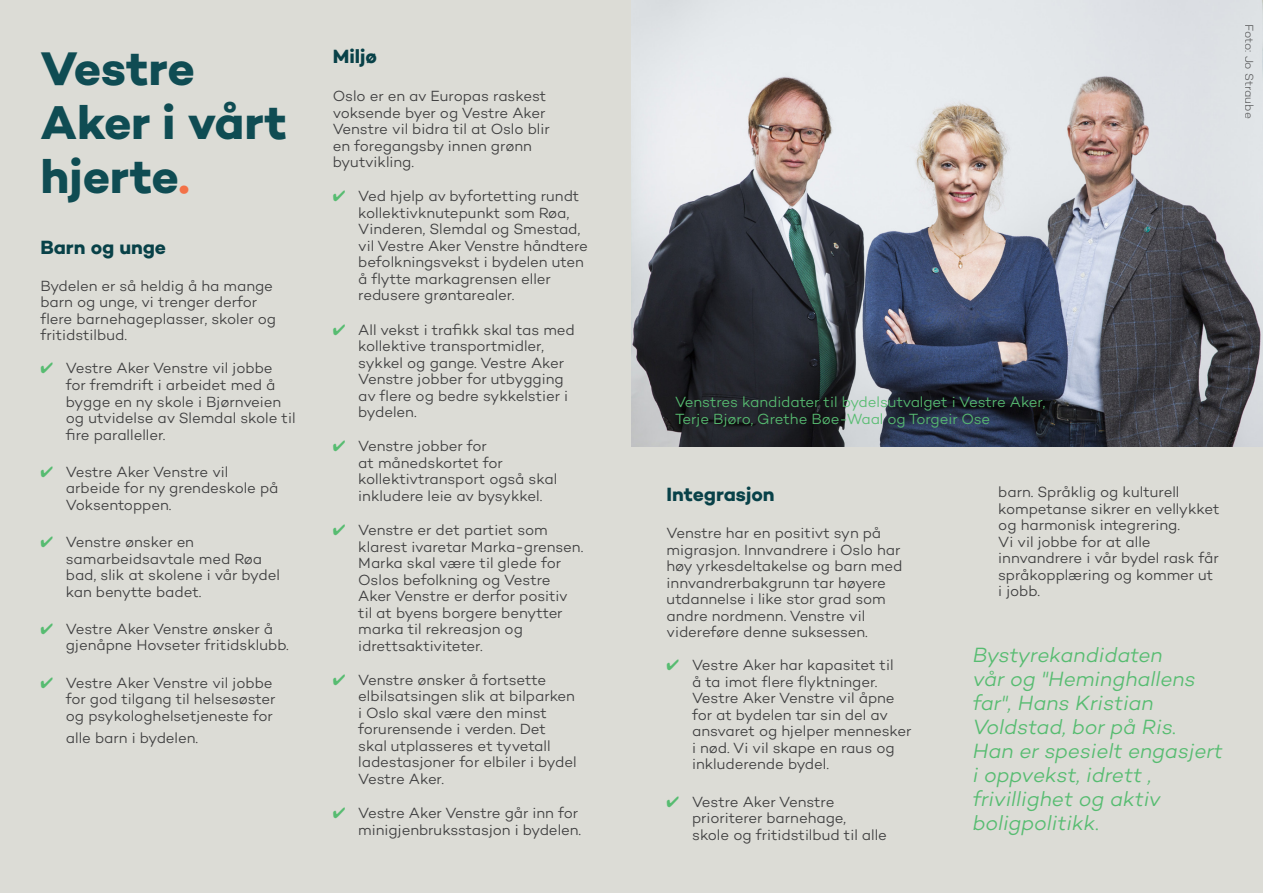
<style>
.page{position:relative;width:1263px;height:893px;background:#dcdcd6}
.page>*{position:absolute;margin:0;border:0;box-sizing:border-box;transform-origin:0 0}
.Overskrift{font:700 48px/54px "Campton";color:#0f4c53}
.Ingress{font:italic 300 21px/24px "Campton";letter-spacing:-.005em;color:#57bc71}
.Underoverskrift{font:700 19.5px "Campton";color:#084148}
.Brodtekst{font:300 15px/16.5px "Campton";letter-spacing:-.005em;color:#3e3e3f}
.Underoverskrift-2{font:300 15px/16.5px "Campton";letter-spacing:-.005em;color:#3e3e3f}
.Brodtekst-2{font:300 15px/16.5px "Campton";letter-spacing:-.005em;color:#57bc71}
.t1{font:300 12px "Campton";letter-spacing:-.01em;color:#3e3e3f}
.s1{color:#f37147}
.s2{color:#57bc71}
</style>
<div class="page">
<img style="left:631px;top:1px;width:632px;height:446px">
<p class="Overskrift" style="left:40px;top:41px;width:248px">Vestre<br>Aker i vårt hjerte<span class="s1">.</span></p>
<p class="Underoverskrift" style="left:40px;top:235px;width:127px">Barn og unge</p>
<p class="Brodtekst" style="left:40px;top:277px;width:237px">Bydelen er så heldig å ha mange barn og unge, vi trenger derfor flere barnehageplasser, skoler og fritidstilbud.</p>
<p class="Brodtekst" style="left:66px;top:360px;width:231px;text-indent:-26px"><span class="s2">✔</span> Vestre Aker Venstre vil jobbe for fremdrift i arbeidet med å bygge en ny skole i Bjørnveien og utvidelse av Slemdal skole til fire paralleller.</p>
<p class="Brodtekst" style="left:66px;top:463px;width:214px;text-indent:-26px"><span class="s2">✔</span> Vestre Aker Venstre vil arbeide for ny grendeskole på<br>Voksentoppen.</p>
<p class="Brodtekst" style="left:66px;top:533px;width:216px;text-indent:-26px"><span class="s2">✔</span> Venstre ønsker en samarbeidsavtale med Røa bad, slik at skolene i vår bydel kan benytte badet.</p>
<p class="Brodtekst" style="left:66px;top:620px;width:225px;text-indent:-26px"><span class="s2">✔</span> Vestre Aker Venstre ønsker å gjenåpne Hovseter fritidsklubb.</p>
<p class="Brodtekst" style="left:66px;top:674px;width:211px;text-indent:-26px"><span class="s2">✔</span> Vestre Aker Venstre vil jobbe for god tilgang til helsesøster og psykologhelsetjeneste for</p>
<p class="Brodtekst" style="left:66px;top:729px;width:134px">alle barn i bydelen.</p>
<p class="Underoverskrift" style="left:333px;top:44px;width:46px">Miljø</p>
<p class="Underoverskrift-2" style="left:333px;top:88px;width:219px">Oslo er en av Europas raskest voksende byer og Vestre Aker<br>Venstre vil bidra til at Oslo blir en foregangsby innen grønn byutvikling.</p>
<p class="Brodtekst" style="left:358px;top:188px;width:231px;text-indent:-26px"><span class="s2">✔</span> Ved hjelp av byfortetting rundt kollektivknutepunkt som Røa,<br>Vinderen, Slemdal og Smestad, vil Vestre Aker Venstre håndtere befolkningsvekst i bydelen uten å flytte markagrensen eller redusere grøntarealer.</p>
<p class="Brodtekst" style="left:358px;top:321px;width:218px;text-indent:-26px"><span class="s2">✔</span> All vekst i trafikk skal tas med kollektive transportmidler, sykkel og gange. Vestre Aker<br>Venstre jobber for utbygging av flere og bedre sykkelstier i bydelen.</p>
<p class="Brodtekst" style="left:358px;top:438px;width:200px;text-indent:-26px"><span class="s2">✔</span> Venstre jobber for<br>at månedskortet for kollektivtransport også skal inkludere leie av bysykkel.</p>
<p class="Brodtekst" style="left:358px;top:522px;width:227px;text-indent:-26px"><span class="s2">✔</span> Venstre er det partiet som klarest ivaretar Marka-grensen.<br>Marka skal være til glede for<br>Oslos befolkning og Vestre<br>Aker Venstre er derfor positiv til at byens borgere benytter marka til rekreasjon og idrettsaktiviteter.</p>
<p class="Brodtekst" style="left:358px;top:671px;width:220px;text-indent:-26px"><span class="s2">✔</span> Venstre ønsker å fortsette elbilsatsingen slik at bilparken i Oslo skal være den minst forurensende i verden. Det skal utplasseres et tyvetall ladestasjoner for elbiler i bydel<br>Vestre Aker.</p>
<p class="Brodtekst" style="left:333px;top:805px;width:250px;text-align:right"><span class="s2">✔</span> Vestre Aker Venstre går inn for minigjenbruksstasjon i bydelen.</p>
<p class="t1" style="left:1257px;top:24px;width:96px;rotate:90deg">Foto: Jo Straube</p>
<p class="Brodtekst-2" style="left:675px;top:394px;width:372px">Venstres kandidater til bydelsutvalget i Vestre Aker,<br>Terje Bjøro, Grethe Bøe-Waal og Torgeir Ose</p>
<p class="Underoverskrift" style="left:666px;top:482px;width:110px">Integrasjon</p>
<p class="Brodtekst" style="left:666px;top:525px;width:237px">Venstre har en positivt syn på migrasjon. Innvandrere i Oslo har høy yrkesdeltakelse og barn med innvandrerbakgrunn tar høyere utdannelse i like stor grad som andre nordmenn. Venstre vil videreføre denne suksessen.</p>
<p class="Brodtekst" style="left:692px;top:657px;width:221px;text-indent:-26px"><span class="s2">✔</span> Vestre Aker har kapasitet til<br>å ta imot flere flyktninger.<br>Vestre Aker Venstre vil åpne for at bydelen tar sin del av ansvaret og hjelper mennesker i nød. Vi vil skape en raus og inkluderende bydel.</p>
<p class="Brodtekst" style="left:692px;top:793px;width:196px;text-indent:-26px"><span class="s2">✔</span> Vestre Aker Venstre prioriterer barnehage, skole og fritidstilbud til alle</p>
<p class="Brodtekst" style="left:998px;top:484px;width:223px">barn. Språklig og kulturell kompetanse sikrer en vellykket og harmonisk integrering.<br>Vi vil jobbe for at alle innvandrere i vår bydel rask får språkopplæring og kommer ut i jobb.</p>
<p class="Ingress" style="left:973px;top:642px;width:252px">Bystyrekandidaten<br>vår og "Heminghallens far", Hans Kristian<br>Voldstad, bor på Ris.<br>Han er spesielt engasjert i oppvekst, idrett , frivillighet og aktiv boligpolitikk.</p>
</div>
